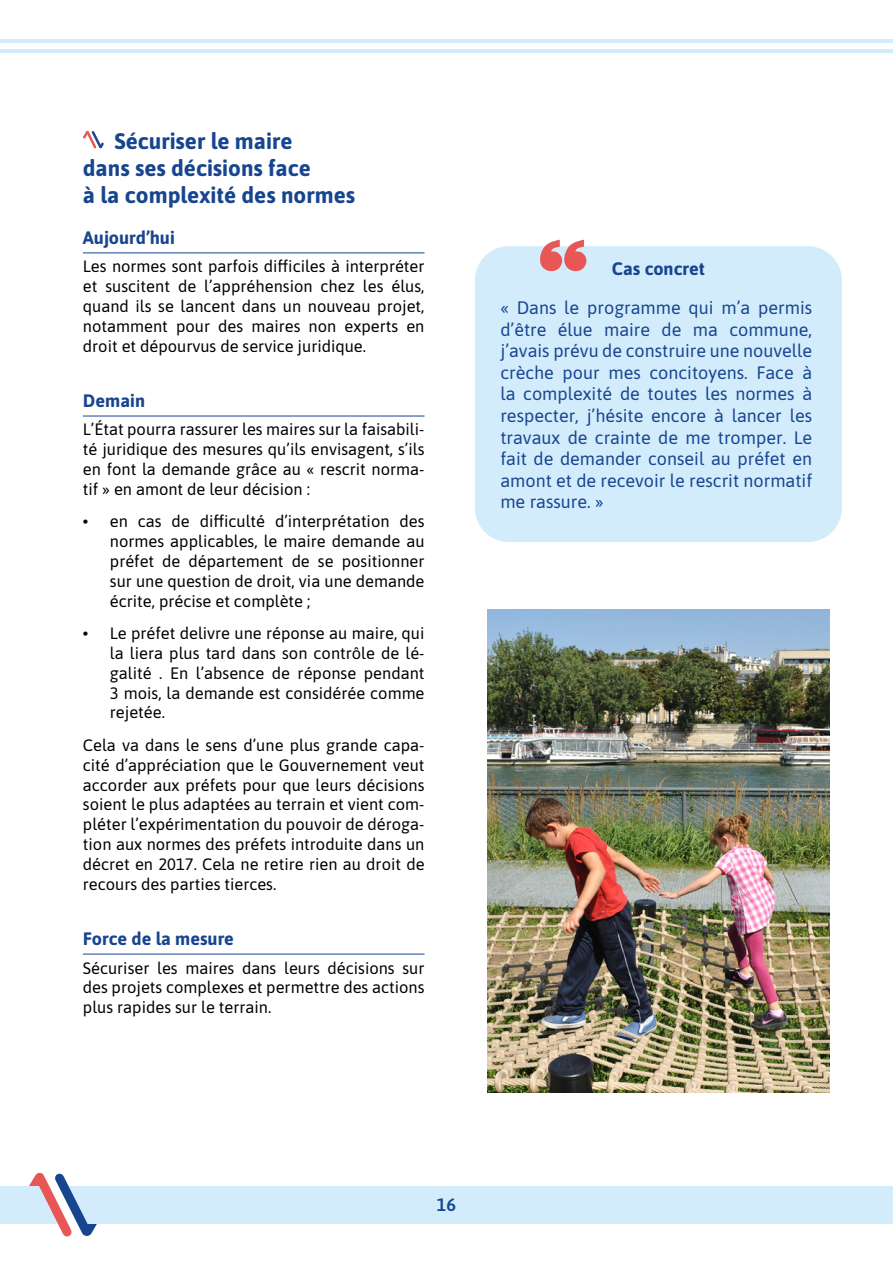
<style>
.page{position:relative;width:893px;height:1263px;background:#fff}
.page>*{position:absolute;margin:0;border:0;box-sizing:border-box;transform-origin:0 0}
.t1{font:700 22.5px/27px "Asap";color:#18458f}
.t2{font:18px/21.6px "Asap";color:#18458f;text-align:justify}
.t3{font:700 18px "Asap";color:#18458f}
.t4{font:500 18px "Asap";color:#18458f}
.t5{font:16.5px/19.8px "Asap";color:#000;text-align:justify}
</style>
<div class="page">
<div style="left:0;top:1186px;width:893px;height:38px;background:#d2ecfc"></div>
<hr style="left:0;top:39px;width:893px;height:4px;background:#d2ecfc">
<hr style="left:0;top:49px;width:893px;height:4px;background:#d2ecfc">
<svg style="left:29px;top:1172px;width:68px;height:65px"></svg>
<hr style="left:83px;top:252px;width:341px;height:1px;background:#18458f">
<hr style="left:83px;top:416px;width:341px;height:1px;background:#18458f">
<hr style="left:83px;top:954px;width:341px;height:1px;background:#18458f">
<svg style="left:83px;top:130px;width:21px;height:19px"></svg>
<div style="left:475px;top:246px;width:367px;height:296px;background:#d2ecfc;border-radius:34px"></div>
<img style="left:488px;top:609px;width:341px;height:484px">
<svg style="left:540px;top:240px;width:47px;height:32px"></svg>
<h1 class="t1" style="left:83px;top:126px;width:274px;text-indent:32px">Sécuriser le maire<br>dans ses décisions face<br>à la complexité des normes</h1>
<p class="t3" style="left:83px;top:225px;width:93px">Aujourd’hui</p>
<p class="t5" style="left:83px;top:256px;width:343px">Les normes sont parfois difficiles à interpréter et suscitent de l’appréhension chez les élus, quand ils se lancent dans un nouveau projet, notamment pour des maires non experts en droit et dépourvus de service juridique.</p>
<p class="t3" style="left:83px;top:388px;width:64px">Demain</p>
<p class="t5" style="left:83px;top:419px;width:343px">L’État pourra rassurer les maires sur la faisabili&shy;té juridique des mesures qu’ils envisagent, s’ils en font la demande grâce au « rescrit norma&shy;tif » en amont de leur décision :</p>
<p class="t5" style="left:110px;top:511px;width:316px;text-indent:-27px">• en cas de difficulté d’interprétation des normes applicables, le maire demande au préfet de département de se positionner sur une question de droit, via une demande écrite, précise et complète ;</p>
<p class="t5" style="left:110px;top:623px;width:316px;text-indent:-27px">• Le préfet delivre une réponse au maire, qui la liera plus tard dans son contrôle de lé&shy;galité . En l’absence de réponse pendant 3 mois, la demande est considérée comme rejetée.</p>
<p class="t5" style="left:83px;top:734px;width:343px">Cela va dans le sens d’une plus grande capa&shy;cité d’appréciation que le Gouvernement veut accorder aux préfets pour que leurs décisions soient le plus adaptées au terrain et vient com&shy;pléter l’expérimentation du pouvoir de déroga&shy;tion aux normes des préfets introduite dans un décret en 2017. Cela ne retire rien au droit de recours des parties tierces.</p>
<p class="t3" style="left:83px;top:926px;width:153px">Force de la mesure</p>
<p class="t5" style="left:83px;top:957px;width:343px">Sécuriser les maires dans leurs décisions sur des projets complexes et permettre des actions plus rapides sur le terrain.</p>
<p class="t3" style="left:612px;top:256px;width:94px">Cas concret</p>
<p class="t2" style="left:500px;top:296px;width:313px">« Dans le programme qui m’a permis d’être élue maire de ma commune, j’avais prévu de construire une nouvelle crèche pour mes concitoyens. Face à la complexité de toutes les normes à respecter, j’hésite encore à lancer les travaux de crainte de me tromper. Le fait de demander conseil au préfet en amont et de recevoir le rescrit normatif me rassure. »</p>
<p class="t4" style="left:437px;top:1193px;width:21px">16</p>
</div>
